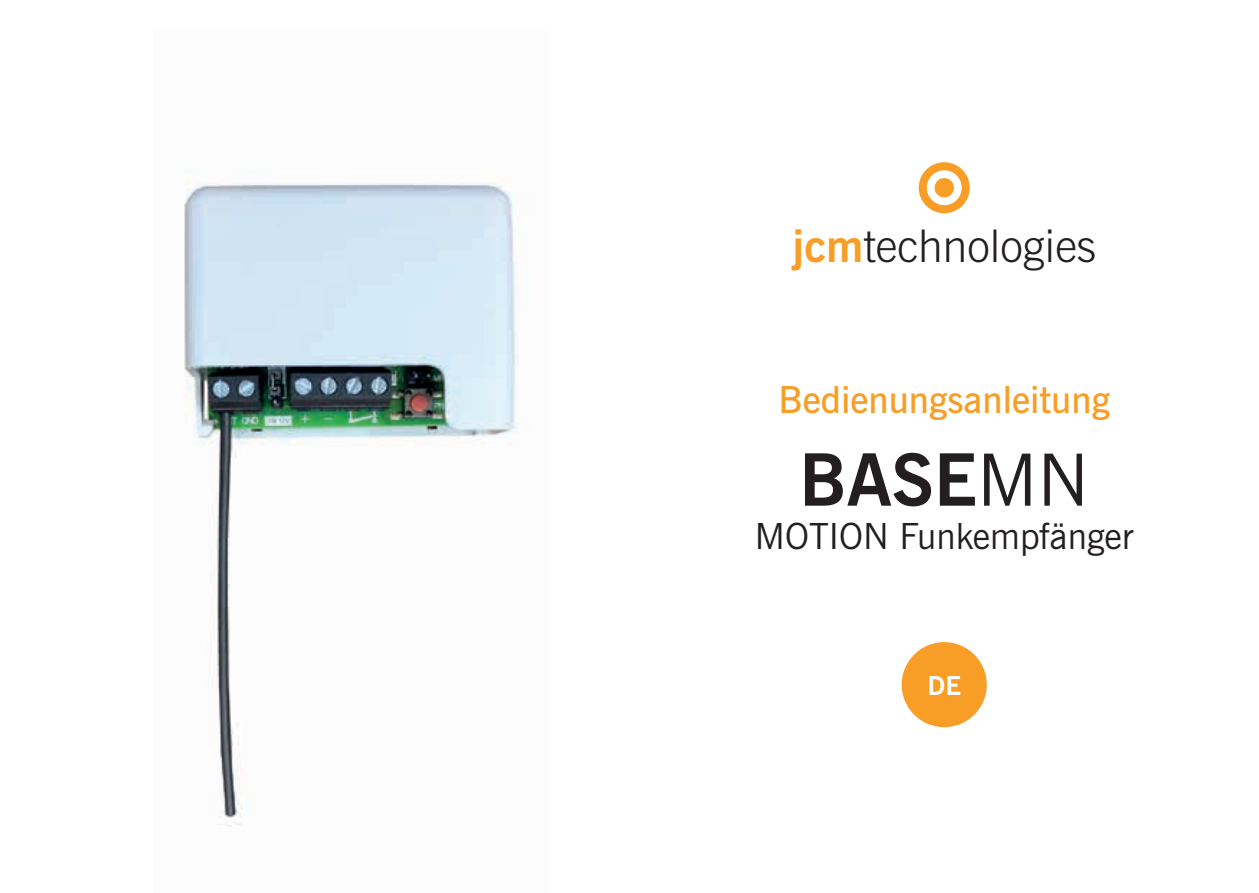
<style>
.page{position:relative;width:1259px;height:893px;background:#fff}
.page>*{position:absolute;margin:0;border:0;box-sizing:border-box;transform-origin:0 0}
.t1{font:700 72px "News Gothic BT";color:#231f20}
.t2{font:300 45px "News Gothic BT";color:#231f20}
.t3{font:600 37.2px "News Gothic BT";color:#f89e26}
.t4{font:36px "News Gothic BT";color:#231f20}
.t5{font:700 26.1px "News Gothic BT";color:#fff}
.s1{font-weight:700;color:#f89e26}
.s2{font-weight:400}
</style>
<div class="page">
<div style="left:901px;top:642px;width:85px;height:85px;background:#f89e26;border-radius:50%"></div>
<svg style="left:918px;top:162px;width:51px;height:51px"></svg>
<div style="left:934px;top:178px;width:20px;height:19px;background:#f89e26;border-radius:50%"></div>
<img style="left:184px;top:179px;width:334px;height:648px">
<p class="t2" style="left:792px;top:219px;width:305px"><span class="s1">jcm</span>technologies</p>
<p class="t3" style="left:778px;top:377px;width:333px">Bedienungsanleitung</p>
<h1 class="t1" style="left:799px;top:436px;width:291px">BASE<span class="s2">MN</span></h1>
<p class="t4" style="left:755px;top:515px;width:380px">MOTION Funkempfänger</p>
<p class="t5" style="left:927px;top:670px;width:35px">DE</p>
</div>
